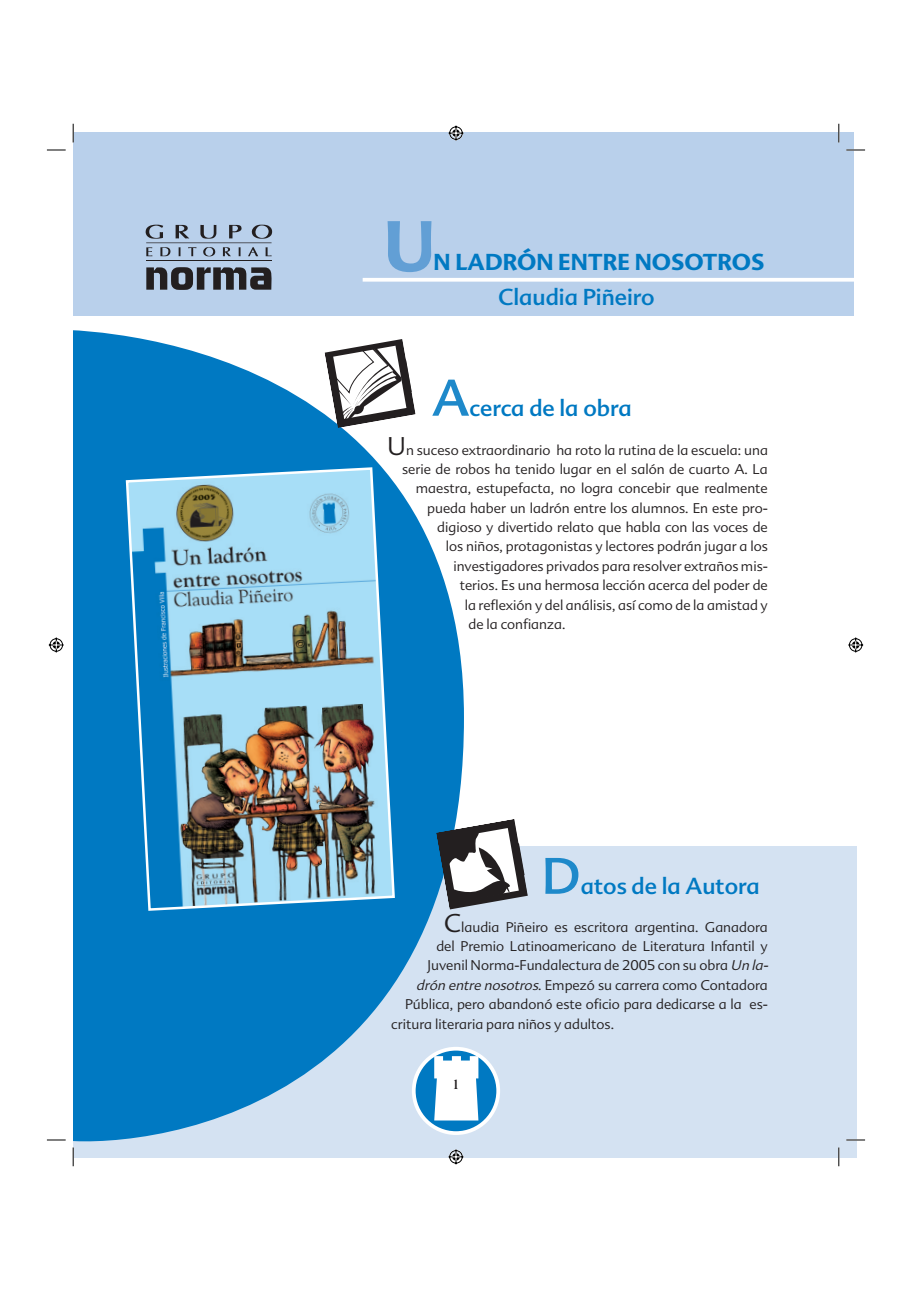
<style>
.page{position:relative;width:912px;height:1290px;background:#fff}
.page>*{position:absolute;margin:0;border:0;box-sizing:border-box;transform-origin:0 0}
.t1{font:700 70px "Advert";color:#629fd5}
.t2{font:50px "Advert";color:#1e89ca}
.t3{font:22.5px "Advert";color:#0079c2}
.t4{font:700 22.5px "Advert";color:#0079c2}
.t5{font:700 15px "Americana Std";color:#231f20}
.t6{font:300 13.75px "Advert";color:#231f20}
.s1{font-size:25px}
.s2{font-style:italic}
</style>
<div class="page">
<div style="left:73px;top:846px;width:783px;height:312px;background:#d4e2f2"></div>
<svg style="left:73px;top:330px;width:391px;height:818px;fill:#0079c2"></svg>
<svg style="left:324px;top:339px;width:91px;height:89px"></svg>
<svg style="left:436px;top:819px;width:92px;height:91px"></svg>
<svg style="left:413px;top:1049px;width:85px;height:84px;background:#1e89c9"></svg>
<div style="left:412px;top:1047px;width:88px;height:88px;border:4px solid #fff;border-radius:50%"></div>
<div style="left:73px;top:132px;width:780px;height:184px;background:#b9d0eb"></div>
<hr style="left:146px;top:242px;width:125px;height:1px;background:#231f20">
<hr style="left:146px;top:260px;width:125px;height:1px;background:#231f20">
<svg style="left:146px;top:267px;width:125px;height:23px"></svg>
<svg style="left:146px;top:225px;width:126px;height:14px"></svg>
<svg style="left:146px;top:247px;width:125px;height:9px"></svg>
<svg style="left:362px;top:278px;width:492px;height:4px;background:#f8fafc"></svg>
<img style="left:124px;top:466px;width:272px;height:446px">
<svg style="left:434px;top:1056px;width:44px;height:65px;background:#ecf5fa"></svg>
<svg style="left:47px;top:149px;width:19px;height:2px"></svg>
<svg style="left:846px;top:149px;width:18px;height:2px"></svg>
<svg style="left:47px;top:1139px;width:19px;height:2px"></svg>
<svg style="left:846px;top:1139px;width:18px;height:2px"></svg>
<svg style="left:72px;top:124px;width:2px;height:18px"></svg>
<svg style="left:72px;top:1148px;width:2px;height:18px"></svg>
<svg style="left:838px;top:124px;width:1px;height:18px"></svg>
<svg style="left:838px;top:1148px;width:1px;height:18px"></svg>
<svg style="left:448px;top:125px;width:16px;height:16px"></svg>
<svg style="left:448px;top:1149px;width:16px;height:16px"></svg>
<svg style="left:48px;top:637px;width:16px;height:16px"></svg>
<svg style="left:848px;top:637px;width:16px;height:16px"></svg>
<h1 class="t1" style="left:383px;top:220px;width:54px">U</h1>
<h3 class="t4" style="left:433px;top:254px;width:332px">N LADRÓN ENTRE NOSOTROS</h3>
<h3 class="t3" style="left:498px;top:289px;width:158px">Claudia Piñeiro</h3>
<h2 class="t2" style="left:432px;top:379px;width:39px">A</h2>
<h3 class="t3" style="left:469px;top:399px;width:163px">cerca de la obra</h3>
<p class="t6" style="left:387px;top:444px;width:382px"><span class="s1">U</span>n suceso extraordinario ha roto la rutina de la escuela: una</p>
<p class="t6" style="left:402px;top:464px;width:367px">serie de robos ha tenido lugar en el salón de cuarto A. La</p>
<p class="t6" style="left:416px;top:483px;width:353px">maestra, estupefacta, no logra concebir que realmente</p>
<p class="t6" style="left:427px;top:502px;width:342px">pueda haber un ladrón entre los alumnos. En este pro-</p>
<p class="t6" style="left:437px;top:522px;width:332px">digioso y divertido relato que habla con las voces de</p>
<p class="t6" style="left:446px;top:541px;width:323px">los niños, protagonistas y lectores podrán jugar a los</p>
<p class="t6" style="left:453px;top:561px;width:316px">investigadores privados para resolver extraños mis-</p>
<p class="t6" style="left:459px;top:580px;width:309px">terios. Es una hermosa lección acerca del poder de</p>
<p class="t6" style="left:464px;top:599px;width:304px">la reflexión y del análisis, así como de la amistad y</p>
<p class="t6" style="left:468px;top:619px;width:99px">de la confianza.</p>
<h2 class="t2" style="left:541px;top:857px;width:41px">D</h2>
<h3 class="t3" style="left:580px;top:877px;width:180px">atos de la Autora</h3>
<p class="t6" style="left:443px;top:922px;width:325px"><span class="s1">C</span>laudia Piñeiro es escritora argentina. Ganadora</p>
<p class="t6" style="left:436px;top:941px;width:333px">del Premio Latinoamericano de Literatura Infantil y</p>
<p class="t6" style="left:427px;top:960px;width:344px">Juvenil Norma-Fundalectura de 2005 con su obra <span class="s2">Un la-</span></p>
<p class="t6" style="left:416px;top:980px;width:353px"><span class="s2">drón entre nosotros</span>. Empezó su carrera como Contadora</p>
<p class="t6" style="left:405px;top:999px;width:364px">Pública, pero abandonó este oficio para dedicarse a la es-</p>
<p class="t6" style="left:391px;top:1018px;width:224px">critura literaria para niños y adultos.</p>
<p class="t5" style="left:451px;top:1079px;width:11px">1</p>
</div>
